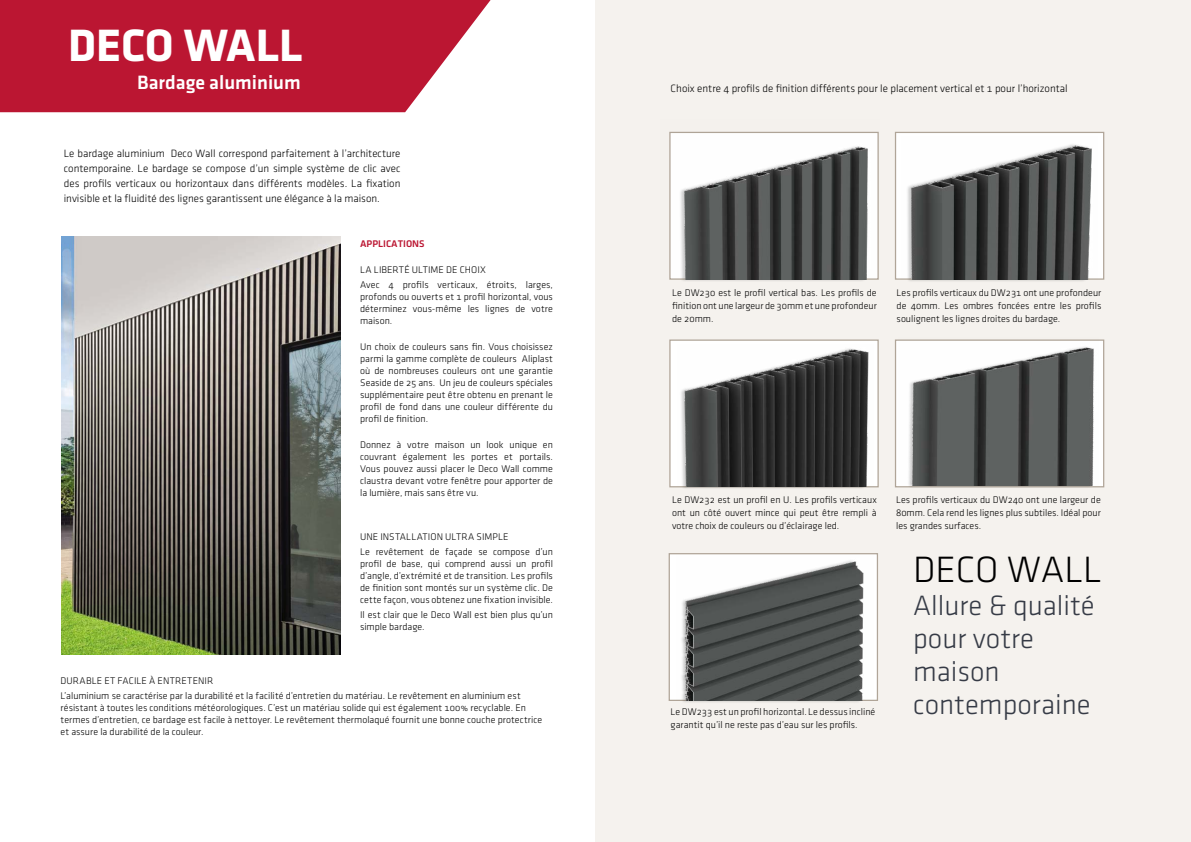
<style>
.page{position:relative;width:1191px;height:842px;background:#fff}
.page>*{position:absolute;margin:0;border:0;box-sizing:border-box;transform-origin:0 0}
.t1{font:700 47px "Klavika";letter-spacing:-.005em;color:#fff}
.t2{font:38px "Klavika Light OSTF";color:#000}
.t3{font:29px/33px "Klavika Light OSTF";color:#363b46}
.t4{font:500 20px "Klavika";color:#fff}
.t5{font:11px/15px "Klavika Light OSTF";color:#000;text-align:justify}
.t6{font:10px/12px "Klavika Light OSTF";color:#000;text-align:justify}
.t7{font:10px "Klavika Medium OSF";color:#bb1632}
</style>
<div class="page">
<div style="left:595px;top:0;width:596px;height:842px;background:#f5f2ee"></div>
<svg style="left:0;top:0;width:490px;height:112px;background:#c02a43"></svg>
<div style="left:679px;top:145px;width:188px;height:137px;background:#000;opacity:.2"></div>
<img style="left:669px;top:131px;width:210px;height:148px">
<div style="left:669px;top:339px;width:209px;height:148px;background:#fff;border:1px solid #b0a598"></div>
<div style="left:895px;top:339px;width:209px;height:148px;background:#fff;border:1px solid #b0a598"></div>
<div style="left:895px;top:132px;width:209px;height:148px;background:#fff;border:1px solid #b0a598"></div>
<div style="left:668px;top:553px;width:210px;height:148px;background:#fff;border:1px solid #b0a598"></div>
<div style="left:906px;top:143px;width:184px;height:139px;background:#000;opacity:.2"></div>
<img style="left:901px;top:143px;width:196px;height:136px">
<div style="left:679px;top:347px;width:188px;height:143px;background:#000;opacity:.2"></div>
<img style="left:678px;top:347px;width:196px;height:140px">
<div style="left:679px;top:559px;width:183px;height:144px;background:#000;opacity:.2"></div>
<img style="left:676px;top:559px;width:198px;height:141px">
<div style="left:907px;top:345px;width:186px;height:143px;background:#000;opacity:.2"></div>
<img style="left:899px;top:339px;width:199px;height:146px">
<img style="left:61px;top:237px;width:279px;height:417px">
<h1 class="t1" style="left:68px;top:20px;width:236px">DECO WALL</h1>
<h3 class="t4" style="left:137px;top:71px;width:165px">Bardage aluminium</h3>
<p class="t5" style="left:64px;top:146px;width:338px">Le bardage aluminium Deco Wall correspond parfaitement à l’architecture contemporaine. Le bardage se compose d’un simple système de clic avec des profils verticaux ou horizontaux dans différents modèles. La fixation invisible et la fluidité des lignes garantissent une élégance à la maison.</p>
<p class="t7" style="left:360px;top:238px;width:66px">APPLICATIONS</p>
<p class="t6" style="left:360px;top:263px;width:194px;line-height:14.8px">LA LIBERTÉ ULTIME DE CHOIX<br>Avec 4 profils verticaux, étroits, larges,</p>
<p class="t6" style="left:360px;top:291px;width:194px">profonds ou ouverts et 1 profil horizontal, vous déterminez vous-même les lignes de votre maison.</p>
<p class="t6" style="left:360px;top:341px;width:194px">Un choix de couleurs sans fin. Vous choisissez parmi la gamme complète de couleurs Aliplast où de nombreuses couleurs ont une garantie Seaside de 25 ans. Un jeu de couleurs spéciales supplémentaire peut être obtenu en prenant le profil de fond dans une couleur différente du profil de finition.</p>
<p class="t6" style="left:360px;top:438px;width:194px">Donnez à votre maison un look unique en couvrant également les portes et portails.<br>Vous pouvez aussi placer le Deco Wall comme claustra devant votre fenêtre pour apporter de la lumière, mais sans être vu.</p>
<p class="t6" style="left:360px;top:529px;width:194px;line-height:14.8px">UNE INSTALLATION ULTRA SIMPLE<br>Le revêtement de façade se compose d’un</p>
<p class="t6" style="left:360px;top:558px;width:194px">profil de base, qui comprend aussi un profil d’angle, d’extrémité et de transition. Les profils de finition sont montés sur un système clic. De cette façon, vous obtenez une fixation invisible.</p>
<p class="t6" style="left:360px;top:609px;width:194px">Il est clair que le Deco Wall est bien plus qu’un simple bardage.</p>
<p class="t6" style="left:61px;top:673px;width:461px;line-height:14.8px">DURABLE ET FACILE À ENTRETENIR<br>L’aluminium se caractérise par la durabilité et la facilité d’entretien du matériau. Le revêtement en aluminium est</p>
<p class="t6" style="left:61px;top:701px;width:483px;text-align:left">résistant à toutes les conditions météorologiques. C’est un matériau solide qui est également 100% recyclable. En termes d’entretien, ce bardage est facile à nettoyer. Le revêtement thermolaqué fournit une bonne couche protectrice et assure la durabilité de la couleur.</p>
<p class="t5" style="left:670px;top:81px;width:398px">Choix entre 4 profils de finition différents pour le placement vertical et 1 pour l’horizontal</p>
<p class="t6" style="left:672px;top:286px;width:206px;line-height:13px">Le DW230 est le profil vertical bas. Les profils de finition ont une largeur de 30mm et une profondeur de 20mm.</p>
<p class="t6" style="left:896px;top:286px;width:206px;line-height:13px">Les profils verticaux du DW231 ont une profondeur de 40mm. Les ombres foncées entre les profils soulignent les lignes droites du bardage.</p>
<p class="t6" style="left:672px;top:493px;width:206px;line-height:13px">Le DW232 est un profil en U. Les profils verticaux ont un côté ouvert mince qui peut être rempli à votre choix de couleurs ou d’éclairage led.</p>
<p class="t6" style="left:896px;top:493px;width:206px;line-height:13px">Les profils verticaux du DW240 ont une largeur de 80mm. Cela rend les lignes plus subtiles. Idéal pour les grandes surfaces.</p>
<p class="t6" style="left:670px;top:705px;width:206px;line-height:13px">Le DW233 est un profil horizontal. Le dessus incliné garantit qu’il ne reste pas d’eau sur les profils.</p>
<h2 class="t2" style="left:913px;top:550px;width:190px">DECO WALL</h2>
<h3 class="t3" style="left:913px;top:589px;width:183px">Allure &amp; qualité pour votre maison contemporaine</h3>
</div>
